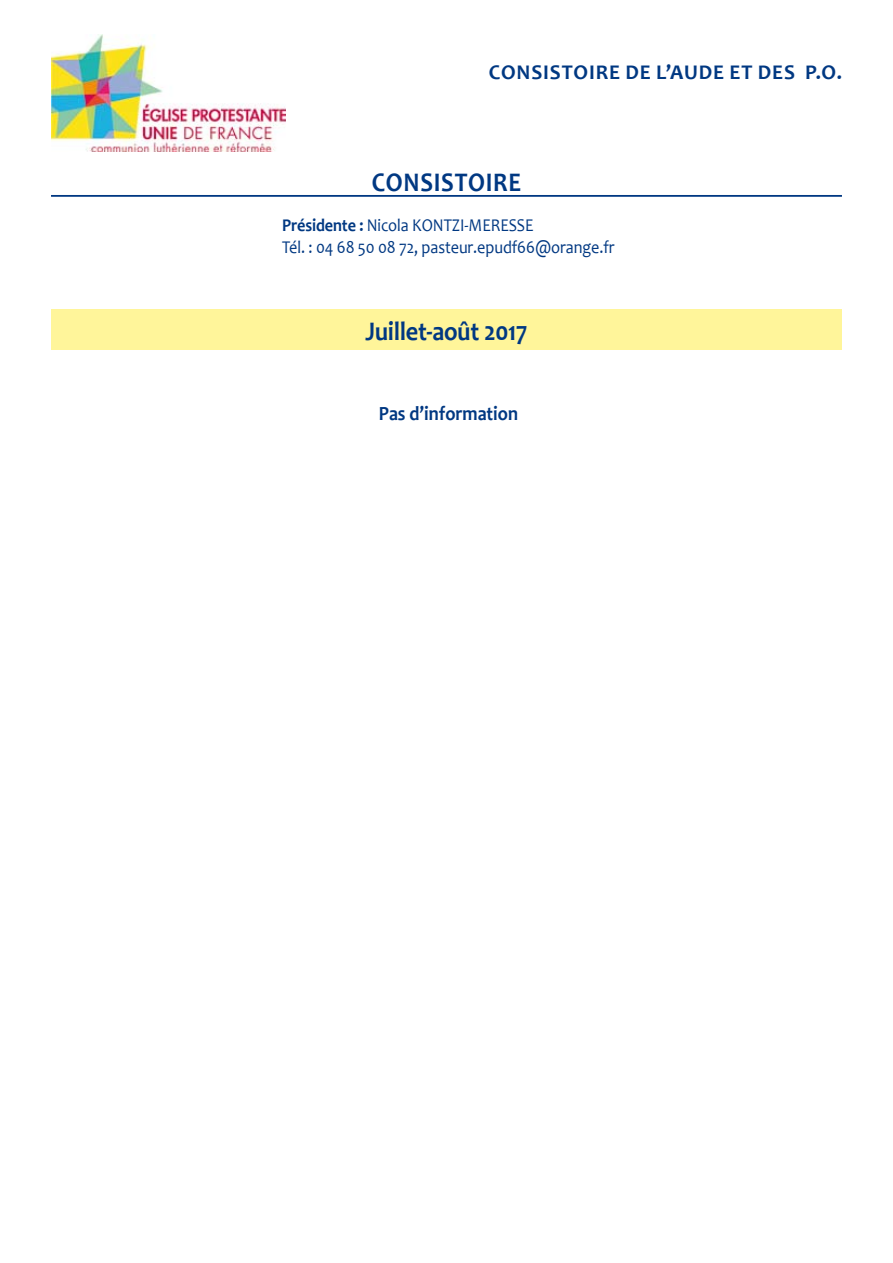
<style>
.page{position:relative;width:893px;height:1263px;background:#fff}
.page>*{position:absolute;margin:0;border:0;box-sizing:border-box;transform-origin:0 0}
.t1{font:700 27px "Candara";letter-spacing:-.01em;color:#003882;scale:.9 1}
.t2{font:700 27px "Candara";letter-spacing:.03em;color:#003882;scale:.9 1}
.t3{font:700 21px "Candara";letter-spacing:.04em;color:#003882}
.t4{font:700 20.25px "Candara";color:#003882;scale:.9 1}
.t5{font:18px/21.6px "Candara";letter-spacing:-.005em;color:#003882;scale:.9 1}
.s1{font-weight:700}
</style>
<div class="page">
<div style="left:51px;top:309px;width:791px;height:41px;background:#fff59a"></div>
<hr style="left:51px;top:195px;width:791px;height:2px;background:#003882">
<img style="left:51px;top:34px;width:234px;height:117px">
<p class="t3" style="left:489px;top:60px;width:355px">CONSISTOIRE DE L’AUDE ET DES P.O.</p>
<h1 class="t2" style="left:372px;top:166px;width:168px">CONSISTOIRE</h1>
<p class="t5" style="left:282px;top:215px;width:371px"><span class="s1">PRÉSIDENTE :</span> Nicola KONTZI-MERESSE<br>Tél. : 04 68 50 08 72, pasteur.epudf66@orange.fr</p>
<h1 class="t1" style="left:366px;top:315px;width:181px">JUILLET-AOÛT 2017</h1>
<p class="t4" style="left:379px;top:401px;width:156px">PAS D’INFORMATION</p>
</div>
